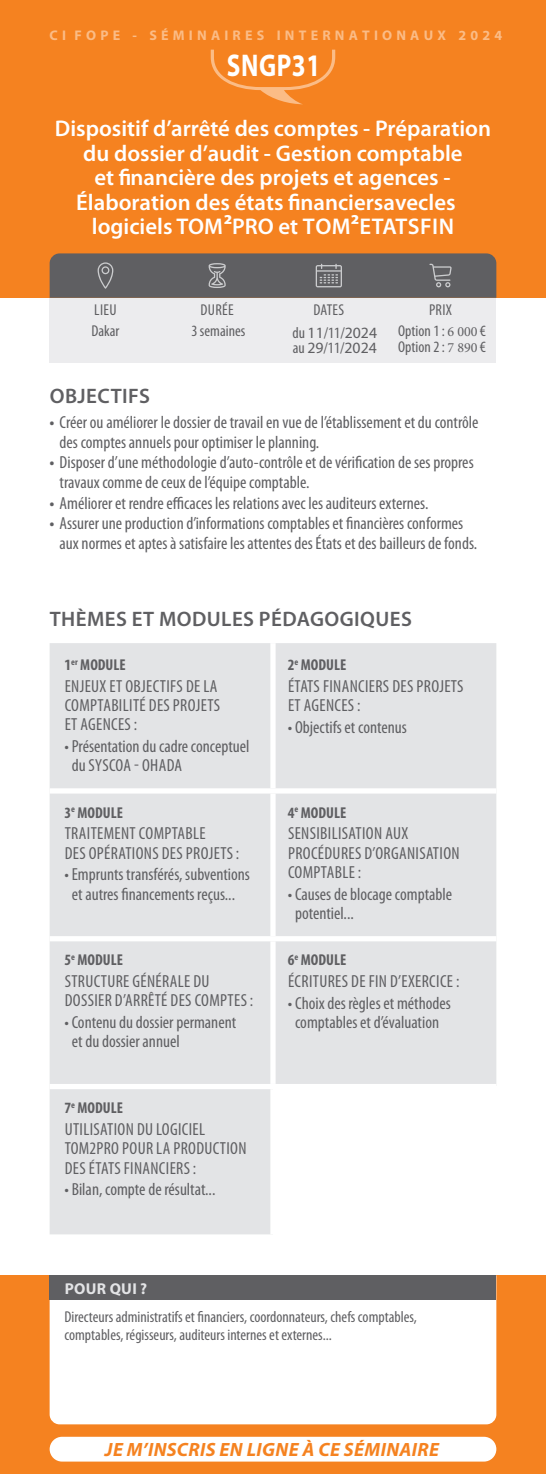
<style>
.page{position:relative;width:546px;height:1474px;background:#fff}
.page>*{position:absolute;margin:0;border:0;box-sizing:border-box;transform-origin:0 0}
.t1{font:700 31.5px "Myriad Pro";letter-spacing:.025em;color:#fff;scale:.8 1}
.t2{font:600 22.75px "Myriad Pro";color:#fff}
.t3{font:600 21px "Myriad Pro";letter-spacing:.02em;color:#5f5f62}
.t4{font:italic 700 19.25px "Myriad Pro";letter-spacing:.02em;color:#f58220}
.t5{font:condensed 17.5px/19.2px "Myriad Pro";color:#5f5f62}
.t6{font:condensed 17.5px/19.2px "Myriad Pro";letter-spacing:.02em;color:#5f5f62}
.t7{font:condensed 15.75px/21.7px "Myriad Pro";color:#5f5f62}
.t8{font:700 condensed 15.75px "Myriad Pro";color:#5f5f62}
.t9{font:700 15.75px "Myriad Pro";letter-spacing:.02em;color:#e3e4e6}
.t10{font:700 14px "Myriad Pro";letter-spacing:.3em;color:#fbbc86}
.s1{font-weight:700}
.s2{font-stretch:normal}
.s3{font-family:"Minion Pro";font-stretch:normal;font-size:14px}
</style>
<div class="page">
<div style="left:0;top:1275px;width:546px;height:198px;background:#f58220"></div>
<div style="left:50px;top:298px;width:446px;height:64px;background:#ececee"></div>
<div style="left:50px;top:1300px;width:446px;height:124px;background:#fff"></div>
<div style="left:0;top:0;width:546px;height:298px;background:#f58220"></div>
<svg style="left:50px;top:253px;width:446px;height:45px;background:#646264"></svg>
<div style="left:50px;top:1275px;width:446px;height:25px;background:#5f5f62"></div>
<div style="left:50px;top:643px;width:446px;height:591px;background:#e3e4e6"></div>
<div style="left:273px;top:1086px;width:223px;height:148px;background:#fff"></div>
<div style="left:270px;top:643px;width:5px;height:145px;background:#fff"></div>
<div style="left:50px;top:788px;width:223px;height:5px;background:#fff"></div>
<div style="left:273px;top:788px;width:223px;height:5px;background:#fff"></div>
<div style="left:270px;top:793px;width:5px;height:143px;background:#fff"></div>
<div style="left:50px;top:936px;width:223px;height:5px;background:#fff"></div>
<div style="left:273px;top:936px;width:223px;height:5px;background:#fff"></div>
<div style="left:270px;top:941px;width:5px;height:142px;background:#fff"></div>
<div style="left:50px;top:1083px;width:223px;height:6px;background:#fff"></div>
<div style="left:273px;top:1083px;width:223px;height:6px;background:#fff"></div>
<div style="left:270px;top:1089px;width:5px;height:145px;background:#fff"></div>
<svg style="left:211px;top:50px;width:124px;height:54px"></svg>
<div style="left:50px;top:1436px;width:446px;height:25px;background:#fff;border-radius:12px"></div>
<p class="t10" style="left:50px;top:26px;width:454px">CI FOPE - SÉMINAIRES INTERNATIONAUX 2024</p>
<h1 class="t1" style="left:227px;top:45px;width:118px">SNGP31</h1>
<h2 class="t2" style="left:55px;top:116px;width:437px">Dispositif d’arrêté des comptes - Préparation</h2>
<h2 class="t2" style="left:83px;top:140px;width:381px">du dossier d’audit - Gestion comptable</h2>
<h2 class="t2" style="left:94px;top:165px;width:358px">et financière des projets et agences -</h2>
<h2 class="t2" style="left:76px;top:189px;width:381px">Élaboration des états fi nanciers avec les</h2>
<h2 class="t2" style="left:92px;top:214px;width:364px">logiciels TOM<span class="s1">²</span>PRO et TOM<span class="s1">²</span>ETATSFIN</h2>
<p class="t7" style="left:191px;top:299px;width:55px;text-align:center">DURÉE<br>3 semaines</p>
<p class="t7" style="left:91px;top:299px;width:30px">LIEU<br>Dakar</p>
<p class="t7" style="left:292px;top:298px;width:86px;line-height:23.1px;text-indent:21px">DATES<br>du <span class="s2">11</span>/11/<span class="s2">2024</span></p>
<p class="t7" style="left:293px;top:337px;width:85px">au <span class="s2">29</span>/11/<span class="s2">2024</span></p>
<p class="t7" style="left:398px;top:299px;width:89px;text-align:center">PRIX<br>Option 1 : <span class="s3">6 000</span> €</p>
<p class="t7" style="left:398px;top:336px;width:89px">Option 2 : <span class="s3">7 890</span> €</p>
<p class="t3" style="left:50px;top:384px;width:102px">OBJECTIFS</p>
<p class="t5" style="left:60px;top:412px;width:420px;line-height:20.1px;text-indent:-10px"><span class="s1">•</span> Créer ou améliorer le dossier de travail en vue de l’établissement et du contrôle des comptes annuels pour optimiser le planning.</p>
<p class="t5" style="left:60px;top:453px;width:415px;line-height:20.1px;text-indent:-10px"><span class="s1">•</span> Disposer d’une méthodologie d’auto-contrôle et de vérification de ses propres travaux comme de ceux de l’équipe comptable.</p>
<p class="t5" style="left:50px;top:493px;width:380px"><span class="s1">•</span> Améliorer et rendre efficaces les relations avec les auditeurs externes.</p>
<p class="t5" style="left:60px;top:513px;width:419px;line-height:20.1px;text-indent:-10px"><span class="s1">•</span> Assurer une production d’informations comptables et financières conformes aux normes et aptes à satisfaire les attentes des États et des bailleurs de fonds.</p>
<p class="t3" style="left:50px;top:607px;width:363px">THÈMES ET MODULES PÉDAGOGIQUES</p>
<p class="t8" style="left:64px;top:654px;width:63px">1<sup>er</sup> MODULE</p>
<p class="t6" style="left:65px;top:676px;width:157px">ENJEUX ET OBJECTIFS DE LA<br>COMPTABILITÉ DES PROJETS<br>ET AGENCES :</p>
<p class="t5" style="left:72px;top:736px;width:179px;text-indent:-7px">• Présentation du cadre conceptuel du SYSCOA OHADA</p>
<p class="t8" style="left:288px;top:654px;width:60px">2<sup>e</sup> MODULE</p>
<p class="t6" style="left:288px;top:676px;width:177px">ÉTATS FINANCIERS DES PROJETS<br>ET AGENCES :</p>
<p class="t5" style="left:288px;top:717px;width:120px">• Objectifs et contenus</p>
<p class="t8" style="left:64px;top:802px;width:60px">3<sup>e</sup> MODULE</p>
<p class="t6" style="left:65px;top:824px;width:176px">TRAITEMENT COMPTABLE<br>DES OPÉRATIONS DES PROJETS :</p>
<p class="t5" style="left:64px;top:865px;width:187px;text-align:center">• Emprunts transférés, subventions et autres financements reçus...</p>
<p class="t8" style="left:64px;top:950px;width:60px">5<sup>e</sup> MODULE</p>
<p class="t6" style="left:65px;top:972px;width:190px">STRUCTURE GÉNÉRALE DU<br>DOSSIER D’ARRÊTÉ DES COMPTES :</p>
<p class="t5" style="left:72px;top:1013px;width:166px;text-indent:-7px">• Contenu du dossier permanent et du dossier annuel</p>
<p class="t8" style="left:64px;top:1098px;width:60px">7<sup>e</sup> MODULE</p>
<p class="t6" style="left:65px;top:1119px;width:183px">UTILISATION DU LOGICIEL<br>TOM2PRO POUR LA PRODUCTION<br>DES ÉTATS FINANCIERS :</p>
<p class="t5" style="left:64px;top:1180px;width:152px">• Bilan, compte de résultat...</p>
<p class="t8" style="left:288px;top:802px;width:60px">4<sup>e</sup> MODULE</p>
<p class="t6" style="left:288px;top:824px;width:173px">SENSIBILISATION AUX<br>PROCÉDURES D’ORGANISATION<br>COMPTABLE :</p>
<p class="t5" style="left:295px;top:884px;width:158px;text-indent:-7px">• Causes de blocage comptable potentiel...</p>
<p class="t8" style="left:288px;top:950px;width:60px">6<sup>e</sup> MODULE</p>
<p class="t6" style="left:288px;top:972px;width:173px">ÉCRITURES DE FIN D’EXERCICE :</p>
<p class="t5" style="left:288px;top:993px;width:164px;text-align:center">• Choix des règles et méthodes comptables et d’évaluation</p>
<p class="t9" style="left:65px;top:1278px;width:84px">POUR QUI ?</p>
<p class="t7" style="left:64px;top:1308px;width:354px;line-height:17.5px">Directeurs administratifs et financiers, coordonnateurs, chefs comptables, comptables, régisseurs, auditeurs internes et externes...</p>
<p class="t4" style="left:105px;top:1437px;width:335px">JE M’INSCRIS EN LIGNE À CE SÉMINAIRE</p>
</div>
